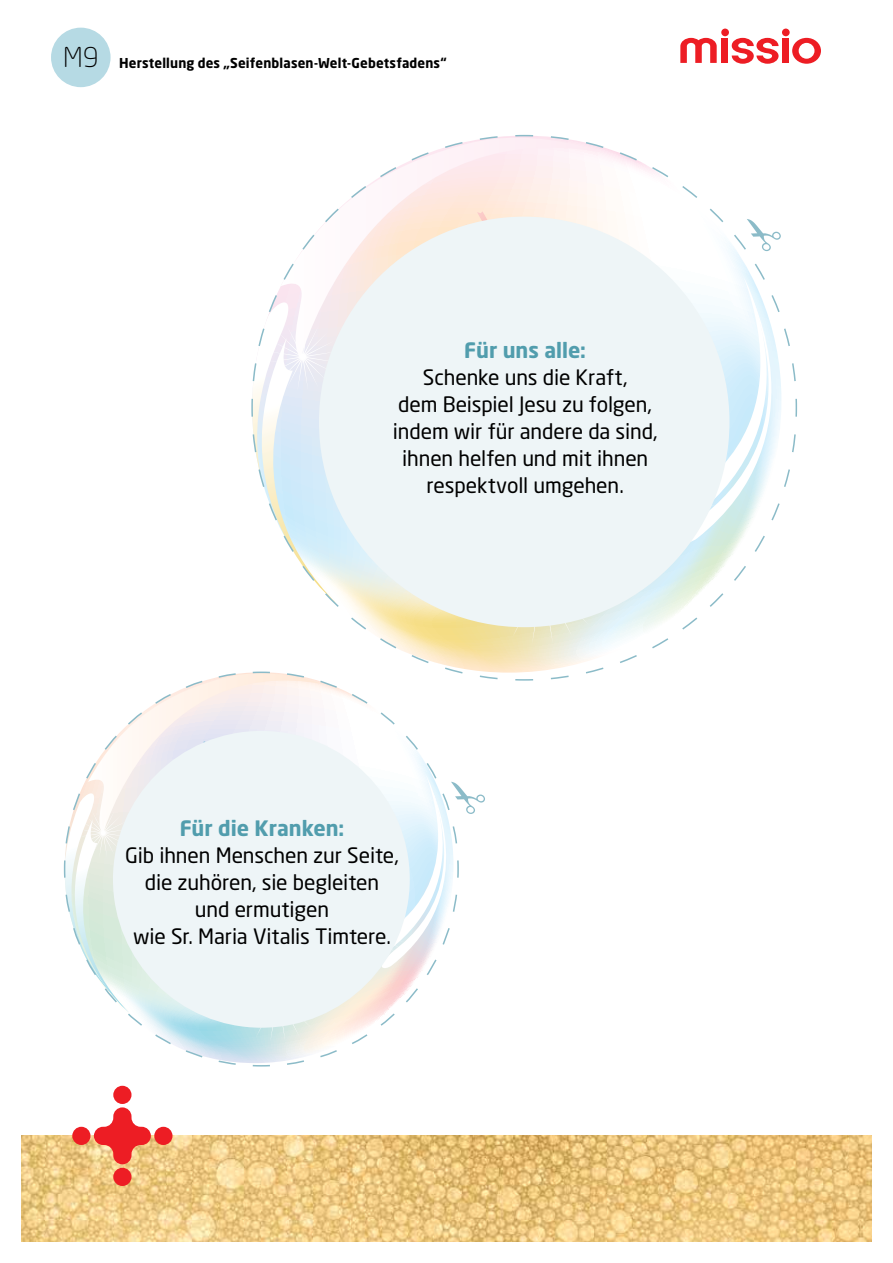
<style>
.page{position:relative;width:893px;height:1263px;background:#fff}
.page>*{position:absolute;margin:0;border:0;box-sizing:border-box;transform-origin:0 0}
.t1{font:21px/27px "Neo Sans Std";letter-spacing:-.005em;color:#000;text-align:center}
.t2{font:700 21px "Neo Sans Std";color:#519dad}
.t3{font:700 13.5px "Neo Sans Std";letter-spacing:.015em;color:#000}
.s1{font-weight:300;font-size:27px}
</style>
<div class="page">
<img style="left:21px;top:1135px;width:851px;height:107px">
<div style="left:72px;top:1127px;width:19px;height:18px;background:#ed1d24;border-radius:50%"></div>
<div style="left:154px;top:1127px;width:19px;height:18px;background:#ed1d24;border-radius:50%"></div>
<div style="left:113px;top:1168px;width:19px;height:18px;background:#ed1d24;border-radius:50%"></div>
<div style="left:113px;top:1086px;width:19px;height:18px;background:#ed1d24;border-radius:50%"></div>
<svg style="left:94px;top:1107px;width:57px;height:57px"></svg>
<svg style="left:251px;top:134px;width:547px;height:547px"></svg>
<svg style="left:680px;top:38px;width:37px;height:25px"></svg>
<svg style="left:732px;top:38px;width:46px;height:26px"></svg>
<div style="left:721px;top:39px;width:7px;height:24px;background:#ed1d24"></div>
<div style="left:721px;top:29px;width:8px;height:7px;background:#ed1d24;border-radius:50%"></div>
<div style="left:782px;top:39px;width:7px;height:24px;background:#ed1d24"></div>
<div style="left:782px;top:29px;width:8px;height:7px;background:#ed1d24;border-radius:50%"></div>
<svg style="left:792px;top:38px;width:29px;height:26px"></svg>
<div style="left:51px;top:28px;width:60px;height:59px;background:#b6dae4;border-radius:50%"></div>
<div style="left:319px;top:217px;width:410px;height:410px;background:#eef5f7;border-radius:50%"></div>
<svg style="left:740px;top:209px;width:43px;height:44px"></svg>
<svg style="left:63px;top:653px;width:425px;height:414px"></svg>
<p class="t3" style="left:63px;top:54px;width:385px"><span class="s1">M9</span> Herstellung des „Seifenblasen-Welt-Gebetsfadens“</p>
<p class="t2" style="left:464px;top:337px;width:123px">Für uns alle:</p>
<p class="t1" style="left:393px;top:364px;width:266px">Schenke uns die Kraft,<br>dem Beispiel Jesu zu folgen, indem wir für andere da sind, ihnen helfen und mit ihnen respektvoll umgehen.</p>
<p class="t2" style="left:180px;top:815px;width:166px">Für die Kranken:</p>
<p class="t1" style="left:125px;top:842px;width:275px">Gib ihnen Menschen zur Seite, die zuhören, sie begleiten und ermutigen<br>wie Sr. Maria Vitalis Timtere.</p>
</div>
